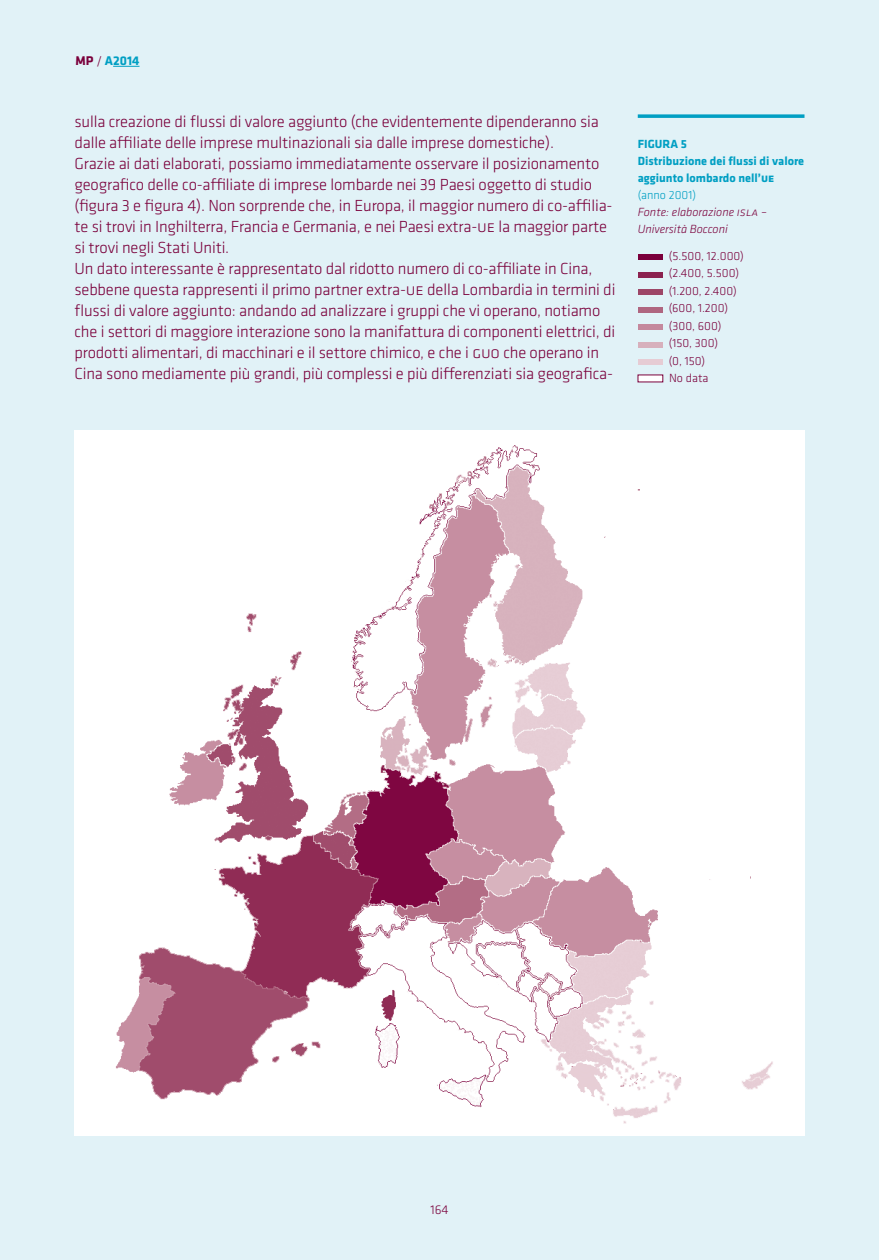
<style>
.page{position:relative;width:879px;height:1260px;background:#fff}
.page>*{position:absolute;margin:0;border:0;box-sizing:border-box;transform-origin:0 0}
.t1{font:300 16.62px/21px "Klavika";letter-spacing:-.01em;color:#7a003b}
.t2{font:700 13.12px "Klavika";color:#009fc3}
.t3{font:300 13.12px "Klavika";color:#7a003b}
.t4{font:300 12.25px/17.5px "Klavika";color:#7a003b}
.t5{font:700 12.25px/17.2px "Klavika";color:#009fc3}
.t6{font:italic 300 12.25px/17.2px "Klavika";color:#7a003b}
.t7{font:300 12.25px "Klavika";color:#009fc3}
.s1{color:#7a003b}
.s2{font-weight:300;color:#7a003b}
</style>
<div class="page">
<div style="left:0;top:0;width:878px;height:1260px;background:#e1f2f7"></div>
<img style="left:74px;top:431px;width:730px;height:705px">
<svg style="left:637px;top:114px;width:167px;height:4px"></svg>
<div style="left:637px;top:254px;width:25px;height:6px;background:#7a003b"></div>
<div style="left:637px;top:272px;width:25px;height:5px;background:#8b224f"></div>
<div style="left:637px;top:289px;width:25px;height:6px;background:#9d4667"></div>
<div style="left:637px;top:307px;width:25px;height:5px;background:#af6680"></div>
<div style="left:637px;top:324px;width:25px;height:6px;background:#c4899d"></div>
<div style="left:637px;top:342px;width:25px;height:5px;background:#d7b0bc"></div>
<div style="left:637px;top:359px;width:25px;height:6px;background:#e6ccd4"></div>
<div style="left:637px;top:375px;width:25px;height:7px;background:#fff"></div>
<svg style="left:113px;top:66px;width:26px;height:1px"></svg>
<p class="t2" style="left:76px;top:55px;width:65px"><span class="s1">MP</span> <span class="s2">/</span> A2014</p>
<p class="t1" style="left:74px;top:113px;width:542px">sulla creazione di flussi di valore aggiunto (che evidentemente dipenderanno sia dalle affiliate delle imprese multinazionali sia dalle imprese domestiche).<br>Grazie ai dati elaborati, possiamo immediatamente osservare il posizionamento geografico delle co-affiliate di imprese lombarde nei 39 Paesi oggetto di studio (figura 3 e figura 4). Non sorprende che, in Europa, il maggior numero di co-affilia&shy;te si trovi in Inghilterra, Francia e Germania, e nei Paesi extra-ue la maggior parte si trovi negli Stati Uniti.<br>Un dato interessante è rappresentato dal ridotto numero di co-affiliate in Cina, sebbene questa rappresenti il primo partner extra-ue della Lombardia in termini di flussi di valore aggiunto: andando ad analizzare i gruppi che vi operano, notiamo che i settori di maggiore interazione sono la manifattura di componenti elettrici, di prodotti alimentari, di macchinari e il settore chimico, e che i guo che operano in Cina sono mediamente più grandi, più complessi e più differenziati sia geografica-</p>
<p class="t5" style="left:637px;top:136px;width:168px">FIGURA 5<br>Distribuzione dei flussi di valore aggiunto lombardo nell’ue</p>
<p class="t7" style="left:637px;top:190px;width:60px">(anno 2001)</p>
<p class="t6" style="left:637px;top:205px;width:131px">Fonte: elaborazione isla –<br>Università Bocconi</p>
<p class="t4" style="left:668px;top:248px;width:77px">(5.500, 12.000) (2.400, 5.500) (1.200, 2.400) (600, 1.200) (300, 600) (150, 300)<br>(0, 150)<br>No data</p>
<p class="t3" style="left:430px;top:1204px;width:20px">164</p>
</div>
